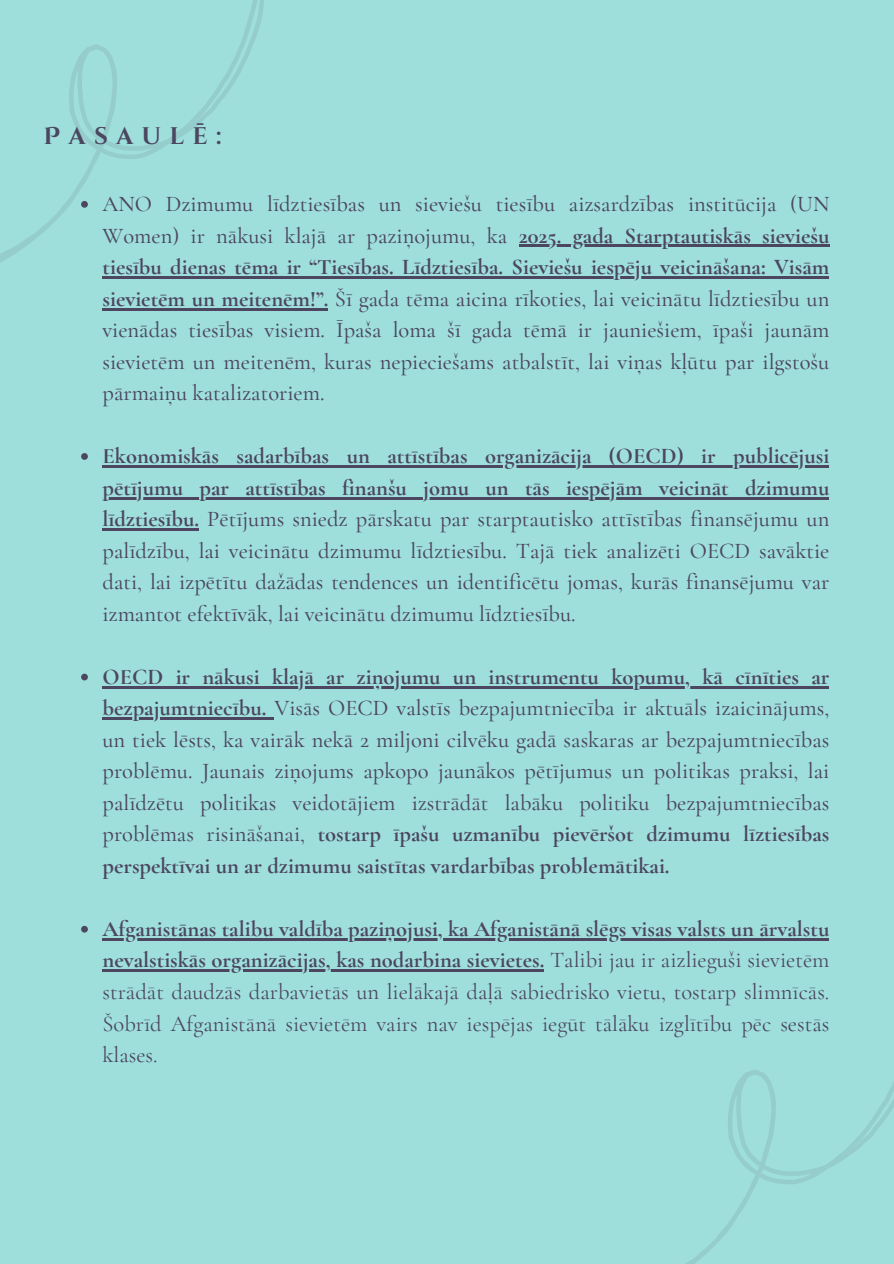
<style>
.page{position:relative;width:894px;height:1264px;background:#fff}
.page>*{position:absolute;margin:0;border:0;box-sizing:border-box;transform-origin:0 0}
.t1{font:700 24px "Cinzel Decorative";letter-spacing:.345em;color:#4c4660}
.t2{font:500 22.5px/31.5px "Cormorant Garamond";color:#4c4660;text-align:justify}
.t3{font:22.5px/31.5px "Cormorant Garamond";color:#4c4660;text-align:justify}
.t4{font:700 22.5px "Cormorant Garamond";color:#4c4660}
.s1{font-weight:700}
</style>
<div class="page">
<div style="left:0;top:0;width:893px;height:1263px;background:#9edfdb"></div>
<svg style="left:0;top:0;width:267px;height:279px"></svg>
<svg style="left:569px;top:940px;width:324px;height:323px"></svg>
<svg style="left:81px;top:201px;width:7px;height:7px"></svg>
<hr style="left:518px;top:245px;width:311px;height:2px;background:#4c4660">
<hr style="left:102px;top:276px;width:727px;height:2px;background:#4c4660">
<hr style="left:102px;top:308px;width:226px;height:2px;background:#4c4660">
<svg style="left:81px;top:453px;width:7px;height:7px"></svg>
<hr style="left:102px;top:465px;width:727px;height:2px;background:#4c4660">
<hr style="left:102px;top:497px;width:727px;height:2px;background:#4c4660">
<hr style="left:102px;top:528px;width:97px;height:2px;background:#4c4660">
<svg style="left:81px;top:673px;width:7px;height:7px"></svg>
<hr style="left:102px;top:686px;width:727px;height:2px;background:#4c4660">
<hr style="left:102px;top:717px;width:172px;height:2px;background:#4c4660">
<svg style="left:81px;top:925px;width:7px;height:7px"></svg>
<hr style="left:102px;top:938px;width:727px;height:2px;background:#4c4660">
<hr style="left:102px;top:969px;width:442px;height:2px;background:#4c4660">
<p class="t1" style="left:43px;top:120px;width:179px">PASAULĒ:</p>
<h1 class="t2" style="left:102px;top:188px;width:728px">ANO Dzimumu līdztiesības un sieviešu tiesību aizsardzības institūcija (UN<br>Women) ir nākusi klajā ar paziņojumu, ka</h1>
<p class="t4" style="left:518px;top:222px;width:312px">2025. gada Starptautiskās sieviešu</p>
<p class="t2" style="left:102px;top:251px;width:728px"><span class="s1">tiesību dienas tēma ir “Tiesības. Līdztiesība. Sieviešu iespēju veicināšana: Visām sievietēm un meitenēm!”.</span> Šī gada tēma aicina rīkoties, lai veicinātu līdztiesību un vienādas tiesības visiem. Īpaša loma šī gada tēmā ir jauniešiem, īpaši jaunām sievietēm un meitenēm, kuras nepieciešams atbalstīt, lai viņas kļūtu par ilgstošu pārmaiņu katalizatoriem.</p>
<p class="t4" style="left:102px;top:442px;width:728px">Ekonomiskās sadarbības un attīstības organizācija (OECD) ir publicējusi</p>
<p class="t2" style="left:102px;top:472px;width:728px"><span class="s1">pētījumu par attīstības finanšu jomu un tās iespējām veicināt dzimumu līdztiesību.</span> Pētījums sniedz pārskatu par starptautisko attīstības finansējumu un palīdzību, lai veicinātu dzimumu līdztiesību. Tajā tiek analizēti OECD savāktie dati, lai izpētītu dažādas tendences un identificētu jomas, kurās finansējumu var izmantot efektīvāk, lai veicinātu dzimumu līdztiesību.</p>
<p class="t4" style="left:102px;top:663px;width:728px">OECD ir nākusi klajā ar ziņojumu un instrumentu kopumu, kā cīnīties ar</p>
<p class="t2" style="left:102px;top:692px;width:728px"><span class="s1">bezpajumtniecību.</span> Visās OECD valstīs bezpajumtniecība ir aktuāls izaicinājums, un tiek lēsts, ka vairāk nekā 2 miljoni cilvēku gadā saskaras ar bezpajumtniecības problēmu. Jaunais ziņojums apkopo jaunākos pētījumus un politikas praksi, lai palīdzētu politikas veidotājiem izstrādāt labāku politiku bezpajumtniecības problēmas risināšanai, <span class="s1">tostarp īpašu uzmanību pievēršot dzimumu līztiesības perspektīvai un ar dzimumu saistītas vardarbības problemātikai.</span></p>
<p class="t4" style="left:102px;top:915px;width:728px">Afganistānas talibu valdība paziņojusi, ka Afganistānā slēgs visas valsts un ārvalstu</p>
<p class="t3" style="left:102px;top:944px;width:728px"><span class="s1">nevalstiskās organizācijas, kas nodarbina sievietes.</span> Talibi jau ir aizlieguši sievietēm strādāt daudzās darbavietās un lielākajā daļā sabiedrisko vietu, tostarp slimnīcās.<br>Šobrīd Afganistānā sievietēm vairs nav iespējas iegūt tālāku izglītību pēc sestās klases.</p>
</div>
